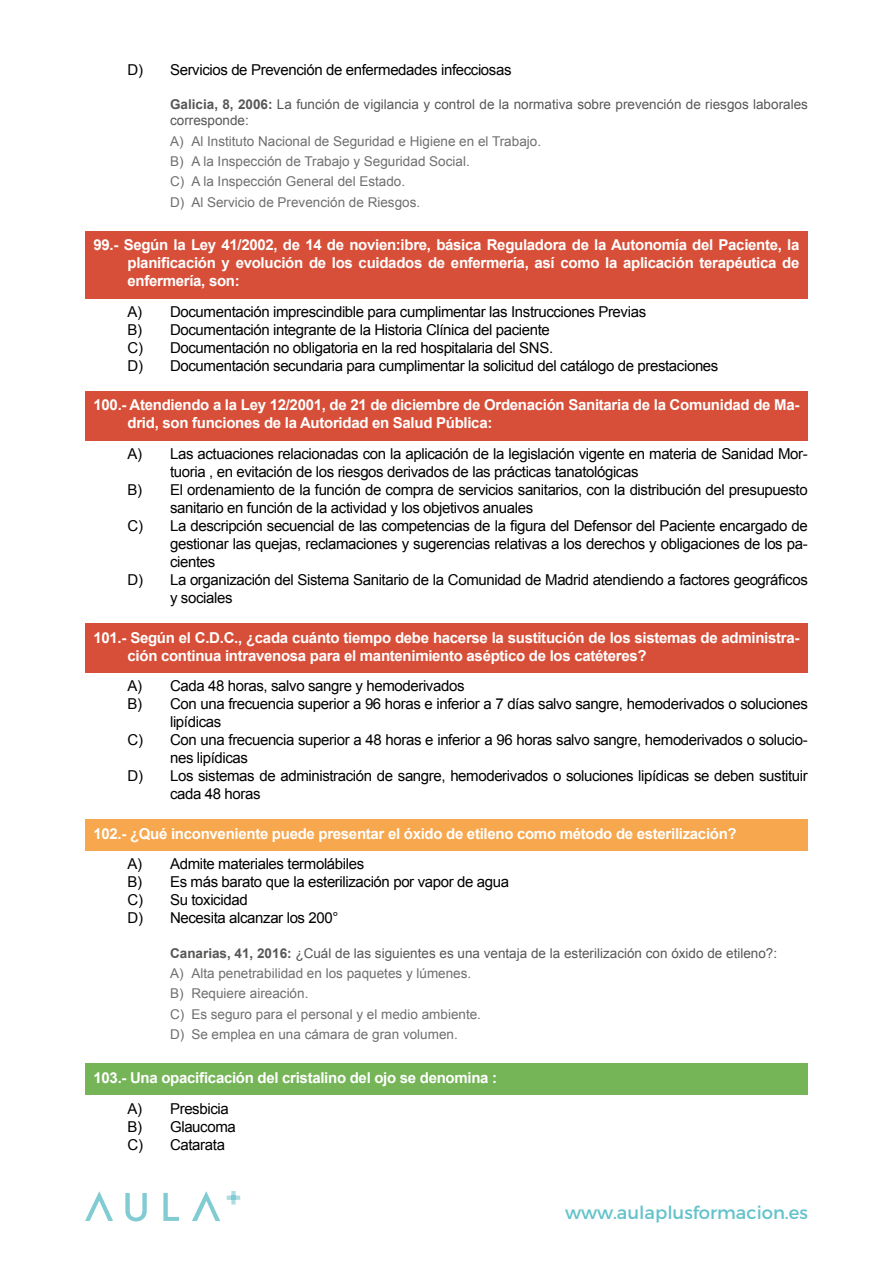
<style>
.page{position:relative;width:893px;height:1263px;background:#fff}
.page>*{position:absolute;margin:0;border:0;box-sizing:border-box;transform-origin:0 0}
.t1{font:18px "Trueno Rg";color:#63c2cc}
.t2{font:15px/18px "Arial";letter-spacing:-.025em;color:#000}
.t3{font:700 15px/18px "Arial";letter-spacing:-.02em;color:#fff}
.t4{font:13.5px/20.4px "Arial";color:#706f6f}
.t5{font:13.5px/16.2px "Arial";color:#575756}
.s1{font-weight:700}
.s2{font-weight:700;color:#575756}
.s3{color:#575756}
</style>
<div class="page">
<svg style="left:125px;top:1193px;width:22px;height:28px"></svg>
<svg style="left:163px;top:1193px;width:16px;height:28px"></svg>
<svg style="left:85px;top:1191px;width:28px;height:30px"></svg>
<svg style="left:192px;top:1191px;width:28px;height:30px"></svg>
<svg style="left:227px;top:1191px;width:13px;height:13px"></svg>
<div style="left:85px;top:231px;width:723px;height:67px;background:#d74f38"></div>
<div style="left:85px;top:391px;width:723px;height:49px;background:#d74f38"></div>
<div style="left:85px;top:623px;width:723px;height:49px;background:#d74f38"></div>
<div style="left:85px;top:819px;width:723px;height:31px;background:#f7a74d"></div>
<div style="left:85px;top:1063px;width:723px;height:31px;background:#75b558"></div>
<p class="t2" style="left:128px;top:61px;width:385px">D) Servicios de Prevención de enfermedades infecciosas</p>
<p class="t5" style="left:170px;top:96px;width:639px"><span class="s1">Galicia, 8, 2006:</span> La función de vigilancia y control de la normativa sobre prevención de riesgos laborales corresponde:</p>
<p class="t4" style="left:170px;top:131px;width:372px">A) Al Instituto Nacional de Seguridad e Higiene en el Trabajo.<br>B) A la Inspección de Trabajo y Seguridad Social.<br>C) A la Inspección General del Estado.<br>D) Al Servicio de Prevención de Riesgos.</p>
<p class="t3" style="left:128px;top:237px;width:673px;text-align:justify;text-indent:-34px">99.- Según la Ley 41/2002, de 14 de novien:ibre, básica Reguladora de la Autonomía del Paciente, la planificación y evolución de los cuidados de enfermería, así como la aplicación terapéutica de enfermería, son:</p>
<p class="t2" style="left:128px;top:303px;width:592px">A) Documentación imprescindible para cumplimentar las Instrucciones Previas<br>B) Documentación integrante de la Historia Clínica del paciente<br>C) Documentación no obligatoria en la red hospitalaria del SNS.<br>D) Documentación secundaria para cumplimentar la solicitud del catálogo de prestaciones</p>
<p class="t3" style="left:128px;top:397px;width:673px;text-indent:-34px">100.- Atendiendo a la Ley 12/2001, de 21 de diciembre de Ordenación Sanitaria de la Comunidad de Ma&shy;drid, son funciones de la Autoridad en Salud Pública:</p>
<p class="t2" style="left:128px;top:445px;width:682px">A) Las actuaciones relacionadas con la aplicación de la legislación vigente en materia de Sanidad Mor-</p>
<p class="t2" style="left:170px;top:463px;width:470px">tuoria , en evitación de los riesgos derivados de las prácticas tanatológicas</p>
<p class="t2" style="left:128px;top:481px;width:682px">B) El ordenamiento de la función de compra de servicios sanitarios, con la distribución del presupuesto</p>
<p class="t2" style="left:170px;top:499px;width:365px">sanitario en función de la actividad y los objetivos anuales</p>
<p class="t2" style="left:128px;top:517px;width:682px">C) La descripción secuencial de las competencias de la figura del Defensor del Paciente encargado de</p>
<p class="t2" style="left:170px;top:535px;width:639px">gestionar las quejas, reclamaciones y sugerencias relativas a los derechos y obligaciones de los pa-</p>
<p class="t2" style="left:170px;top:553px;width:47px">cientes</p>
<p class="t2" style="left:128px;top:571px;width:682px">D) La organización del Sistema Sanitario de la Comunidad de Madrid atendiendo a factores geográficos</p>
<p class="t2" style="left:170px;top:589px;width:64px">y sociales</p>
<p class="t3" style="left:128px;top:629px;width:673px;text-indent:-34px">101.- Según el C.D.C., ¿cada cuánto tiempo debe hacerse la sustitución de los sistemas de administra&shy;ción continua intravenosa para el mantenimiento aséptico de los catéteres?</p>
<p class="t2" style="left:128px;top:677px;width:338px">A) Cada 48 horas, salvo sangre y hemoderivados</p>
<p class="t2" style="left:128px;top:695px;width:682px">B) Con una frecuencia superior a 96 horas e inferior a 7 días salvo sangre, hemoderivados o soluciones</p>
<p class="t2" style="left:170px;top:713px;width:53px">lipídicas</p>
<p class="t2" style="left:128px;top:731px;width:682px">C) Con una frecuencia superior a 48 horas e inferior a 96 horas salvo sangre, hemoderivados o solucio-</p>
<p class="t2" style="left:170px;top:749px;width:80px">nes lipídicas</p>
<p class="t2" style="left:128px;top:767px;width:682px">D) Los sistemas de administración de sangre, hemoderivados o soluciones lipídicas se deben sustituir</p>
<p class="t2" style="left:170px;top:785px;width:92px">cada 48 horas</p>
<p class="t3" style="left:94px;top:825px;width:645px">102.- ¿Qué inconveniente puede presentar el óxido de etileno como método de esterilización?</p>
<p class="t2" style="left:128px;top:855px;width:383px">A) Admite materiales termolábiles<br>B) Es más barato que la esterilización por vapor de agua C) Su toxicidad<br>D) Necesita alcanzar los 200°</p>
<p class="t4" style="left:170px;top:943px;width:609px"><span class="s2">Canarias, 41, 2016:</span> <span class="s3">¿Cuál de las siguientes es una ventaja de la esterilización con óxido de etileno?:<br></span>A) Alta penetrabilidad en los paquetes y lúmenes.<br>B) Requiere aireación.<br>C) Es seguro para el personal y el medio ambiente.<br>D) Se emplea en una cámara de gran volumen.</p>
<p class="t3" style="left:94px;top:1069px;width:405px">103.- Una opacificación del cristalino del ojo se denomina :</p>
<p class="t2" style="left:128px;top:1099px;width:110px">A) Presbicia<br>B) Glaucoma<br>C) Catarata</p>
<p class="t1" style="left:565px;top:1201px;width:244px">www.aulaplusformacion.es</p>
</div>
